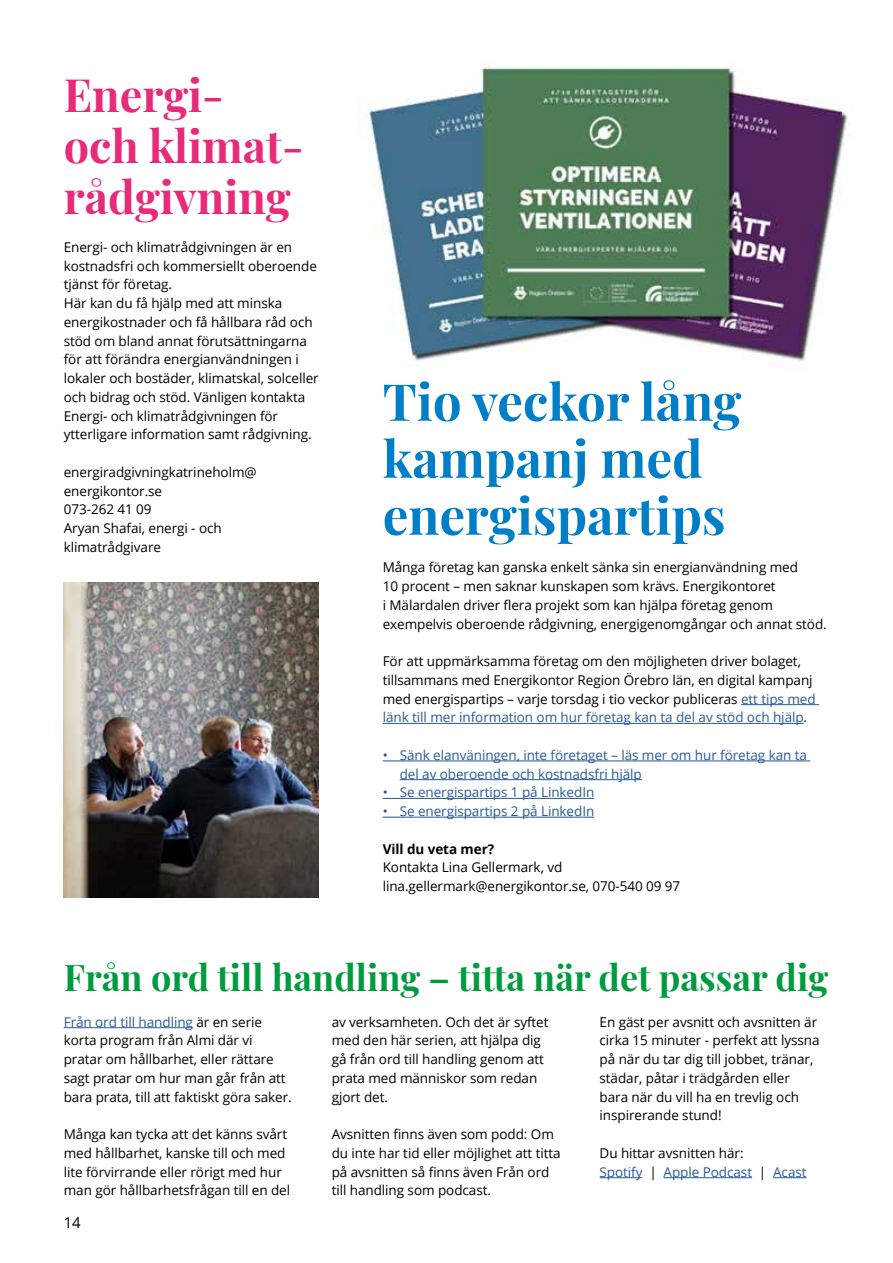
<style>
.page{position:relative;width:893px;height:1263px;background:#fff}
.page>*{position:absolute;margin:0;border:0;box-sizing:border-box;transform-origin:0 0}
.Rubrik_Playfair_36_p{font:51px "Playfair Display";color:#007ec7}
.Rubrik_Playfair_36_p-2{font:45px "Playfair Display";color:#e72b78}
.Rubrik_Playfair_36_p-3{font:36px "Playfair Display";color:#009b3e}
.Paginering_vänster{font:15px "Open Sans";color:#000}
.Brödtext_1{font:13.5px/18.8px "Open Sans";letter-spacing:-.005em;color:#000}
.Brödtext_punkter{font:13.5px/18.8px "Open Sans";letter-spacing:-.005em;color:#275b9b}
.Brödtext_1-2{font:13.5px "Open Sans";letter-spacing:-.005em;color:#275b9b}
.Brödtext_1-3{font:700 13.5px "Open Sans";letter-spacing:-.005em;color:#000}
.s1{color:#275b9b}
.s2{color:#000}
</style>
<div class="page">
<hr style="left:741px;top:704px;width:78px;height:1px;background:#275b9b">
<hr style="left:383px;top:723px;width:421px;height:1px;background:#275b9b">
<hr style="left:383px;top:760px;width:427px;height:1px;background:#275b9b">
<hr style="left:400px;top:779px;width:242px;height:1px;background:#275b9b">
<hr style="left:383px;top:798px;width:211px;height:1px;background:#275b9b">
<hr style="left:383px;top:817px;width:211px;height:1px;background:#275b9b">
<img style="left:368px;top:65px;width:480px;height:303px">
<img style="left:64px;top:583px;width:255px;height:314px">
<hr style="left:64px;top:1027px;width:129px;height:1px;background:#275b9b">
<hr style="left:600px;top:1177px;width:42px;height:1px;background:#275b9b">
<hr style="left:664px;top:1177px;width:88px;height:1px;background:#275b9b">
<hr style="left:773px;top:1177px;width:34px;height:1px;background:#275b9b">
<p class="Rubrik_Playfair_36_p-2" style="left:64px;top:60px;width:162px">Energi-</p>
<p class="Rubrik_Playfair_36_p-2" style="left:64px;top:111px;width:241px">och klimat-</p>
<p class="Rubrik_Playfair_36_p-2" style="left:64px;top:162px;width:228px">rådgivning</p>
<p class="Brödtext_1" style="left:64px;top:237px;width:255px">Energi- och klimatrådgivningen är en kostnadsfri och kommersiellt oberoende tjänst för företag.</p>
<p class="Brödtext_1" style="left:64px;top:294px;width:256px">Här kan du få hjälp med att minska energikostnader och få hållbara råd och stöd om bland annat förutsättningarna för att förändra energianvändningen i lokaler och bostäder, klimatskal, solceller och bidrag och stöd. Vänligen kontakta Energi- och klimatrådgivningen för ytterligare information samt rådgivning.</p>
<p class="Brödtext_1" style="left:64px;top:462px;width:194px">energiradgivningkatrineholm@ energikontor.se</p>
<p class="Brödtext_1" style="left:64px;top:500px;width:89px">073-262 41 09</p>
<p class="Brödtext_1" style="left:64px;top:519px;width:159px">Aryan Shafai, energi - och klimatrådgivare</p>
<p class="Rubrik_Playfair_36_p" style="left:383px;top:362px;width:360px">Tio veckor lång</p>
<p class="Rubrik_Playfair_36_p" style="left:383px;top:419px;width:321px">kampanj med</p>
<p class="Rubrik_Playfair_36_p" style="left:383px;top:476px;width:344px">energispartips</p>
<p class="Brödtext_1" style="left:383px;top:558px;width:446px">Många företag kan ganska enkelt sänka sin energianvändning med<br>10 procent – men saknar kunskapen som krävs. Energikontoret<br>i Mälardalen driver flera projekt som kan hjälpa företag genom exempelvis oberoende rådgivning, energigenomgångar och annat stöd.</p>
<p class="Brödtext_1" style="left:383px;top:651px;width:434px">För att uppmärksamma företag om den möjligheten driver bolaget, tillsammans med Energikontor Region Örebro län, en digital kampanj med energispartips – varje torsdag i tio veckor publiceras <span class="s1">ett tips med länk till mer information om hur företag kan ta del av stöd och hjälp</span>.</p>
<p class="Brödtext_punkter" style="left:400px;top:745px;width:409px;text-indent:-17px">• Sänk elanväningen, inte företaget – läs mer om hur företag kan ta del av oberoende och kostnadsfri hjälp</p>
<p class="Brödtext_punkter" style="left:383px;top:783px;width:213px">• Se energispartips 1 på LinkedIn</p>
<p class="Brödtext_punkter" style="left:383px;top:801px;width:213px">• Se energispartips 2 på LinkedIn</p>
<p class="Brödtext_1-3" style="left:383px;top:839px;width:113px">Vill du veta mer?</p>
<p class="Brödtext_1" style="left:383px;top:858px;width:181px">Kontakta Lina Gellermark, vd</p>
<p class="Brödtext_1" style="left:383px;top:876px;width:299px">lina.gellermark@energikontor.se, 070-540 09 97</p>
<p class="Rubrik_Playfair_36_p-3" style="left:64px;top:950px;width:766px">Från ord till handling – titta när det passar dig</p>
<p class="Brödtext_1" style="left:64px;top:1012px;width:229px"><span class="s1">Från ord till handling</span> är en serie korta program från Almi där vi pratar om hållbarhet, eller rättare sagt pratar om hur man går från att bara prata, till att faktiskt göra saker.</p>
<p class="Brödtext_1" style="left:64px;top:1124px;width:228px">Många kan tycka att det känns svårt med hållbarhet, kanske till och med lite förvirrande eller rörigt med hur man gör hållbarhetsfrågan till en del</p>
<p class="Brödtext_1" style="left:332px;top:1012px;width:218px">av verksamheten. Och det är syftet med den här serien, att hjälpa dig gå från ord till handling genom att prata med människor som redan gjort det.</p>
<p class="Brödtext_1" style="left:332px;top:1124px;width:230px">Avsnitten finns även som podd: Om du inte har tid eller möjlighet att titta på avsnitten så finns även Från ord till handling som podcast.</p>
<p class="Brödtext_1" style="left:600px;top:1012px;width:222px">En gäst per avsnitt och avsnitten är cirka 15 minuter - perfekt att lyssna på när du tar dig till jobbet, tränar, städar, påtar i trädgården eller bara när du vill ha en trevlig och inspirerande stund!</p>
<p class="Brödtext_1" style="left:600px;top:1143px;width:146px">Du hittar avsnitten här:</p>
<p class="Brödtext_1-2" style="left:600px;top:1162px;width:208px">Spotify <span class="s2">|</span> Apple Podcast <span class="s2">|</span> Acast</p>
<p class="Paginering_vänster" style="left:64px;top:1212px;width:19px">14</p>
</div>
